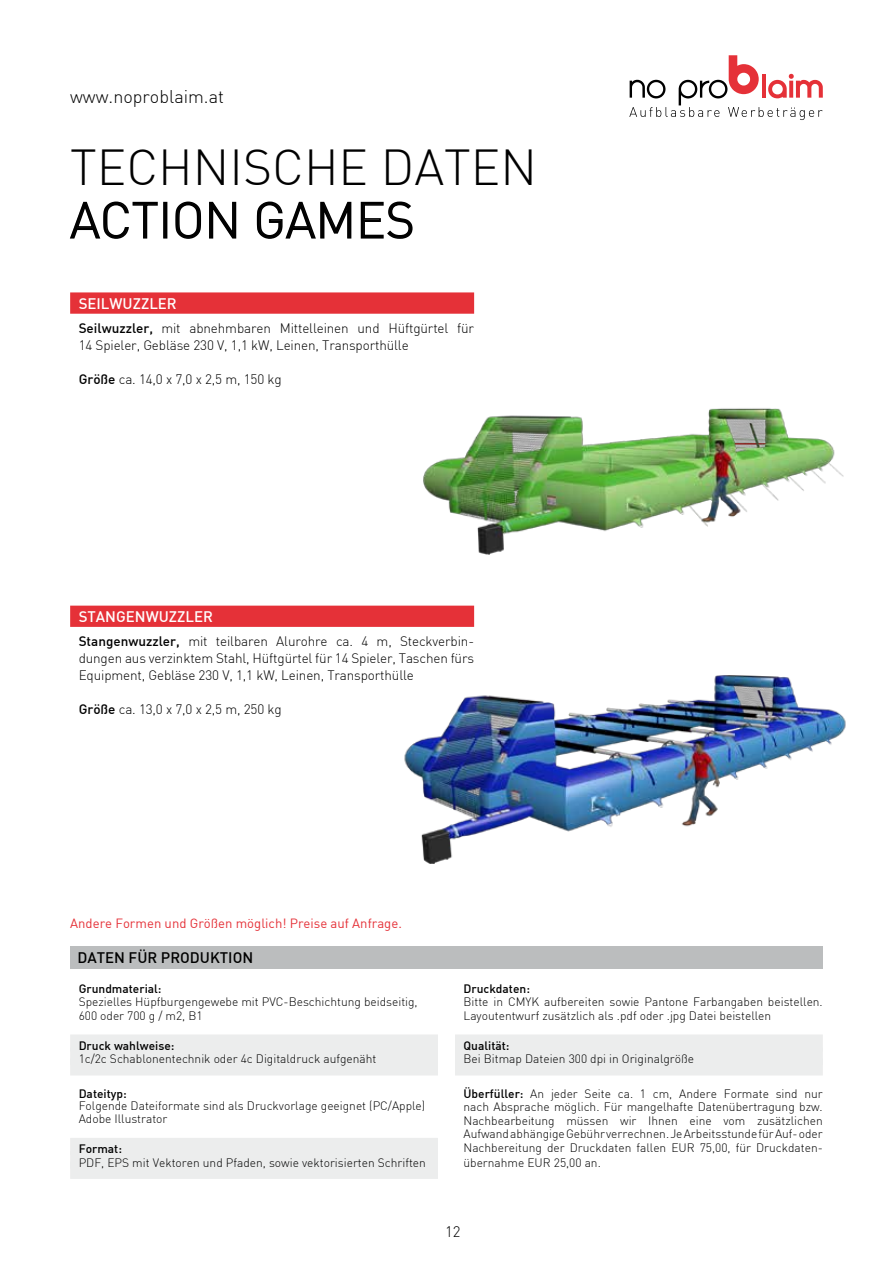
<style>
.page{position:relative;width:893px;height:1263px;background:#fff}
.page>*{position:absolute;margin:0;border:0;box-sizing:border-box;transform-origin:0 0}
.t1{font:300 49.5px/52.5px "DIN";color:#000}
.t2{font:300 18px "DIN";color:#000}
.t3{font:500 15px "DIN";color:#fff}
.t4{font:500 15px "DIN";color:#000}
.t5{font:300 15px "DIN";color:#000}
.t6{font:300 13.5px/17px "DIN";letter-spacing:-.01em;color:#000}
.t7{font:13.2px "DIN";color:#e53138}
.t8{font:300 12px/13.5px "DIN";color:#000}
.t9{font:500 12px "DIN";color:#000}
.s1{font-weight:500}
</style>
<div class="page">
<svg style="left:629px;top:55px;width:194px;height:65px"></svg>
<svg style="left:70px;top:201px;width:88px;height:38px"></svg>
<div style="left:163px;top:202px;width:4px;height:37px;border:2px solid #000"></div>
<svg style="left:175px;top:201px;width:27px;height:38px"></svg>
<svg style="left:209px;top:201px;width:28px;height:38px"></svg>
<svg style="left:256px;top:201px;width:96px;height:38px"></svg>
<svg style="left:360px;top:201px;width:53px;height:38px"></svg>
<div style="left:70px;top:292px;width:404px;height:22px;background:#e53138"></div>
<div style="left:70px;top:606px;width:404px;height:21px;background:#e53138"></div>
<div style="left:455px;top:1034px;width:368px;height:17px;background:#eceded"></div>
<div style="left:455px;top:1048px;width:368px;height:17px;background:#eceded"></div>
<div style="left:455px;top:1058px;width:368px;height:17px;background:#eceded"></div>
<img style="left:423px;top:408px;width:420px;height:147px">
<img style="left:398px;top:607px;width:448px;height:257px">
<div style="left:70px;top:1034px;width:368px;height:17px;background:#eceded"></div>
<div style="left:70px;top:1048px;width:368px;height:17px;background:#eceded"></div>
<div style="left:70px;top:1058px;width:368px;height:17px;background:#eceded"></div>
<div style="left:70px;top:1138px;width:368px;height:17px;background:#eceded"></div>
<div style="left:70px;top:1151px;width:368px;height:17px;background:#eceded"></div>
<div style="left:70px;top:1162px;width:368px;height:17px;background:#eceded"></div>
<div style="left:70px;top:947px;width:753px;height:22px;background:#bbbdbe"></div>
<h2 class="t2" style="left:70px;top:86px;width:155px">www.noproblaim.at</h2>
<h1 class="t1" style="left:70px;top:141px;width:468px">TECHNISCHE DATEN<br>ACTION GAMES</h1>
<p class="t3" style="left:79px;top:294px;width:100px">SEILWUZZLER</p>
<p class="t6" style="left:79px;top:319px;width:397px"><span class="s1">Seilwuzzler,</span> mit abnehmbaren Mittelleinen und Hüftgürtel für<br>14 Spieler, Gebläse 230 V, 1,1 kW, Leinen, Transporthülle</p>
<p class="t6" style="left:79px;top:370px;width:205px"><span class="s1">Größe</span> ca. 14,0 x 7,0 x 2,5 m, 150 kg</p>
<p class="t3" style="left:79px;top:607px;width:136px">STANGENWUZZLER</p>
<p class="t6" style="left:79px;top:632px;width:397px;text-align:justify"><span class="s1">Stangenwuzzler,</span> mit teilbaren Alurohre ca. 4 m, Steckverbin&shy;dungen aus verzinktem Stahl, Hüftgürtel für 14 Spieler, Taschen fürs Equipment, Gebläse 230 V, 1,1 kW, Leinen, Transporthülle</p>
<p class="t6" style="left:79px;top:701px;width:205px"><span class="s1">Größe</span> ca. 13,0 x 7,0 x 2,5 m, 250 kg</p>
<p class="t7" style="left:70px;top:914px;width:333px">Andere Formen und Größen möglich! Preise auf Anfrage.</p>
<p class="t4" style="left:77px;top:948px;width:177px">DATEN FÜR PRODUKTION</p>
<p class="t9" style="left:79px;top:981px;width:84px">Grundmaterial:</p>
<p class="t8" style="left:79px;top:995px;width:341px">Spezielles Hüpfburgengewebe mit PVC-Beschichtung beidseitig,<br>600 oder 700 g / m2, B1</p>
<p class="t9" style="left:79px;top:1038px;width:97px">Druck wahlweise:</p>
<p class="t8" style="left:79px;top:1052px;width:299px">1c/2c Schablonentechnik oder 4c Digitaldruck aufgenäht</p>
<p class="t9" style="left:79px;top:1086px;width:50px">Dateityp:</p>
<p class="t8" style="left:79px;top:1098px;width:348px">Folgende Dateiformate sind als Druckvorlage geeignet (PC/Apple)<br>Adobe Illustrator</p>
<p class="t9" style="left:79px;top:1141px;width:45px">Format:</p>
<p class="t8" style="left:79px;top:1155px;width:349px">PDF, EPS mit Vektoren und Pfaden, sowie vektorisierten Schriften</p>
<p class="t9" style="left:463px;top:981px;width:68px">Druckdaten:</p>
<p class="t8" style="left:463px;top:995px;width:361px">Bitte in CMYK aufbereiten sowie Pantone Farbangaben beistellen.<br>Layoutentwurf zusätzlich als .pdf oder .jpg Datei beistellen</p>
<p class="t9" style="left:463px;top:1038px;width:48px">Qualität:</p>
<p class="t8" style="left:463px;top:1052px;width:232px">Bei Bitmap Dateien 300 dpi in Originalgröße</p>
<p class="t8" style="left:463px;top:1086px;width:361px;text-align:justify"><span class="s1">Überfüller:</span> An jeder Seite ca. 1 cm, Andere Formate sind nur nach Absprache möglich. Für mangelhafte Datenübertragung bzw.<br>Nachbearbeitung müssen wir Ihnen eine vom zusätzlichen Aufwand abhängige Gebühr verrechnen. Je Arbeitsstunde für Auf- oder Nachbereitung der Druckdaten fallen EUR 75,00, für Druckdaten-</p>
<p class="t8" style="left:463px;top:1155px;width:139px">übernahme EUR 25,00 an.</p>
<p class="t5" style="left:445px;top:1223px;width:17px">12</p>
</div>
